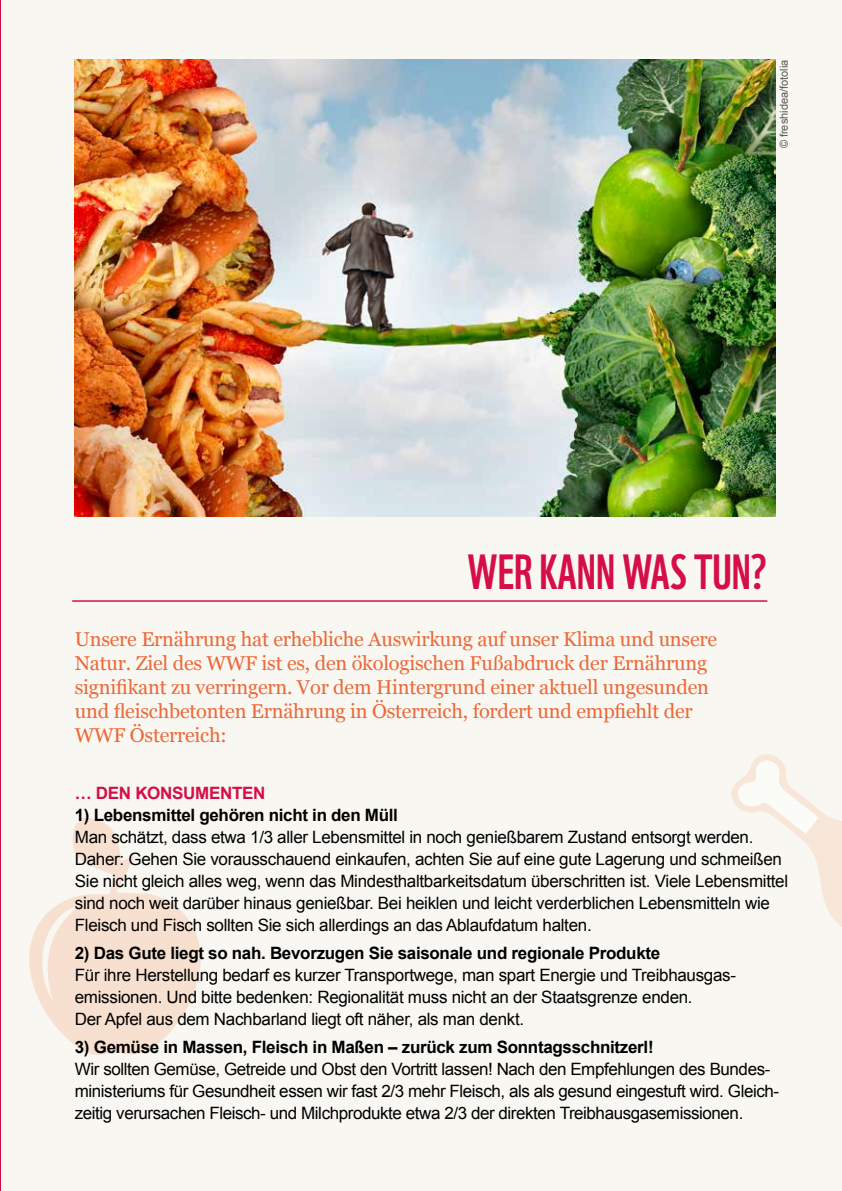
<style>
.page{position:relative;width:842px;height:1191px;background:#f8f7f1}
.page>*{position:absolute;margin:0;border:0;box-sizing:border-box;transform-origin:0 0}
.t1{font:48px "WWF";color:#d60e47}
.t2{font:20px/24px "Georgia";letter-spacing:-.01em;color:#ec6839}
.t3{font:17px/22px "Arial";letter-spacing:-.02em;color:#000}
.t4{font:700 17px "Arial";letter-spacing:-.02em;color:#000}
.t5{font:700 17px "Arial";letter-spacing:-.02em;color:#d60e47}
.t6{font:11px "Arial";color:#575756}
</style>
<div class="page">
<svg style="left:29px;top:818px;width:172px;height:237px;fill:#f8e0d0"></svg>
<svg style="left:731px;top:754px;width:111px;height:173px"></svg>
<hr style="left:72px;top:600px;width:695px;height:2px;background:#d60e47">
<img style="left:75px;top:60px;width:700px;height:456px">
<hr style="left:0;top:0;width:1px;height:1191px;background:#d60e47">
<p class="t6" style="left:777px;top:148px;width:90px;rotate:-90deg">© freshidea/fotolia</p>
<h1 class="t1" style="left:468px;top:534px;width:301px">WER KANN WAS TUN?</h1>
<p class="t2" style="left:75px;top:626px;width:644px">Unsere Ernährung hat erhebliche Auswirkung auf unser Klima und unsere Natur. Ziel des WWF ist es, den ökologischen Fußabdruck der Ernährung signifikant zu verringern. Vor dem Hintergrund einer aktuell ungesunden und fleischbetonten Ernährung in Österreich, fordert und empfiehlt der WWF Österreich:</p>
<p class="t5" style="left:75px;top:782px;width:192px">… DEN KONSUMENTEN</p>
<p class="t4" style="left:75px;top:804px;width:325px">1) Lebensmittel gehören nicht in den Müll</p>
<p class="t3" style="left:75px;top:826px;width:715px">Man schätzt, dass etwa 1/3 aller Lebensmittel in noch genießbarem Zustand entsorgt werden.<br>Daher: Gehen Sie vorausschauend einkaufen, achten Sie auf eine gute Lagerung und schmeißen Sie nicht gleich alles weg, wenn das Mindesthaltbarkeitsdatum überschritten ist. Viele Lebensmittel sind noch weit darüber hinaus genießbar. Bei heiklen und leicht verderblichen Lebensmitteln wie Fleisch und Fisch sollten Sie sich allerdings an das Ablaufdatum halten.</p>
<p class="t4" style="left:75px;top:941px;width:587px">2) Das Gute liegt so nah. Bevorzugen Sie saisonale und regionale Produkte</p>
<p class="t3" style="left:75px;top:964px;width:662px">Für ihre Herstellung bedarf es kurzer Transportwege, man spart Energie und Treibhausgas&shy;emissionen. Und bitte bedenken: Regionalität muss nicht an der Staatsgrenze enden.<br>Der Apfel aus dem Nachbarland liegt oft näher, als man denkt.</p>
<p class="t4" style="left:75px;top:1035px;width:580px">3) Gemüse in Massen, Fleisch in Maßen – zurück zum Sonntagsschnitzerl!</p>
<p class="t3" style="left:75px;top:1058px;width:706px">Wir sollten Gemüse, Getreide und Obst den Vortritt lassen! Nach den Empfehlungen des Bundes&shy;ministeriums für Gesundheit essen wir fast 2/3 mehr Fleisch, als als gesund eingestuft wird. Gleich&shy;zeitig verursachen Fleisch- und Milchprodukte etwa 2/3 der direkten Treibhausgasemissionen.</p>
</div>
